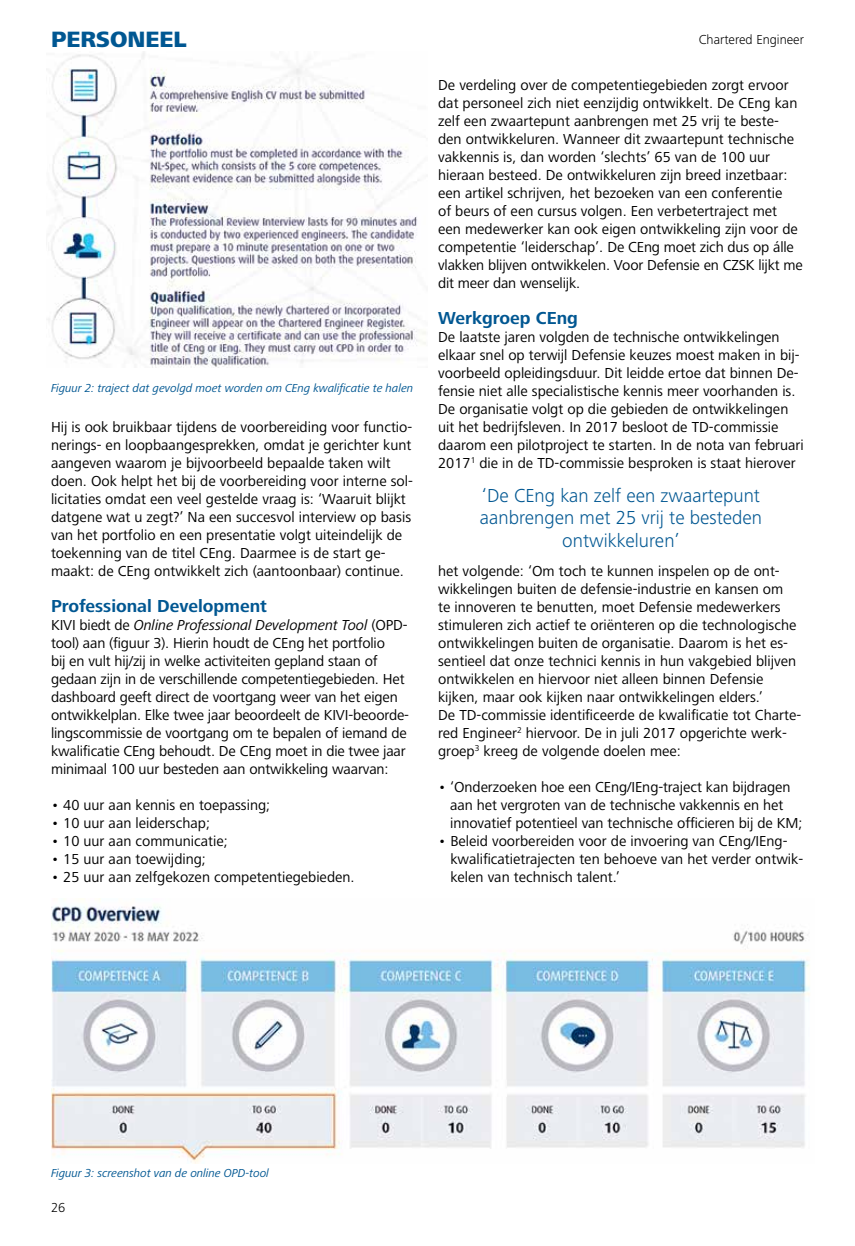
<style>
.page{position:relative;width:855px;height:1246px;background:#fff}
.page>*{position:absolute;margin:0;border:0;box-sizing:border-box;transform-origin:0 0}
.t1{font:800 22.95px "Frutiger Next LT";color:#005792}
.t2{font:300 19.5px/22.5px "Frutiger Next LT";color:#005792;text-align:center}
.t3{font:700 18px "Frutiger Next LT";color:#005792}
.t4{font:15px/18px "Frutiger Next LT";color:#000}
.t5{font:300 13.5px "Frutiger Next LT";color:#000}
.t6{font:italic 12px "Frutiger Next LT";letter-spacing:-.01em;color:#005792}
.s1{font-style:italic}
</style>
<div class="page">
<img style="left:48px;top:52px;width:378px;height:315px">
<img style="left:51px;top:899px;width:759px;height:265px">
<h1 class="t1" style="left:51px;top:26px;width:137px">PERSONEEL</h1>
<p class="t5" style="left:698px;top:32px;width:107px">Chartered Engineer</p>
<p class="t6" style="left:51px;top:381px;width:364px">Figuur 2: traject dat gevolgd moet worden om CEng kwalificatie te halen</p>
<p class="t4" style="left:51px;top:418px;width:363px">Hij is ook bruikbaar tijdens de voorbereiding voor functio&shy;nerings- en loopbaangesprekken, omdat je gerichter kunt aangeven waarom je bijvoorbeeld bepaalde taken wilt doen. Ook helpt het bij de voorbereiding voor interne sol&shy;licitaties omdat een veel gestelde vraag is: ‘Waaruit blijkt datgene wat u zegt?’ Na een succesvol interview op basis van het portfolio en een presentatie volgt uiteindelijk de toekenning van de titel CEng. Daarmee is de start ge&shy;maakt: de CEng ontwikkelt zich (aantoonbaar) continue.</p>
<p class="t3" style="left:51px;top:596px;width:217px">Professional Development</p>
<p class="t4" style="left:51px;top:616px;width:359px">KIVI biedt de <span class="s1">Online Professional Development Tool</span> (OPD&shy;tool) aan (figuur 3). Hierin houdt de CEng het portfolio<br>bij en vult hij/zij in welke activiteiten gepland staan of gedaan zijn in de verschillende competentiegebieden. Het dashboard geeft direct de voortgang weer van het eigen ontwikkelplan. Elke twee jaar beoordeelt de KIVI-beoorde&shy;lingscommissie de voortgang om te bepalen of iemand de kwalificatie CEng behoudt. De CEng moet in die twee jaar minimaal 100 uur besteden aan ontwikkeling waarvan:</p>
<p class="t4" style="left:51px;top:796px;width:221px">• 40 uur aan kennis en toepassing;</p>
<p class="t4" style="left:51px;top:814px;width:161px">• 10 uur aan leiderschap;</p>
<p class="t4" style="left:51px;top:832px;width:178px">• 10 uur aan communicatie;</p>
<p class="t4" style="left:51px;top:850px;width:156px">• 15 uur aan toewijding;</p>
<p class="t4" style="left:51px;top:868px;width:305px">• 25 uur aan zelfgekozen competentiegebieden.</p>
<p class="t4" style="left:438px;top:76px;width:366px">De verdeling over de competentiegebieden zorgt ervoor dat personeel zich niet eenzijdig ontwikkelt. De CEng kan zelf een zwaartepunt aanbrengen met 25 vrij te beste&shy;den ontwikkeluren. Wanneer dit zwaartepunt technische vakkennis is, dan worden ‘slechts’ 65 van de 100 uur hieraan besteed. De ontwikkeluren zijn breed inzetbaar: een artikel schrijven, het bezoeken van een conferentie<br>of beurs of een cursus volgen. Een verbetertraject met een medewerker kan ook eigen ontwikkeling zijn voor de competentie ‘leiderschap’. De CEng moet zich dus op álle vlakken blijven ontwikkelen. Voor Defensie en CZSK lijkt me dit meer dan wenselijk.</p>
<p class="t3" style="left:438px;top:308px;width:141px">Werkgroep CEng</p>
<p class="t4" style="left:438px;top:328px;width:367px">De laatste jaren volgden de technische ontwikkelingen elkaar snel op terwijl Defensie keuzes moest maken in bij&shy;voorbeeld opleidingsduur. Dit leidde ertoe dat binnen De&shy;fensie niet alle specialistische kennis meer voorhanden is.<br>De organisatie volgt op die gebieden de ontwikkelingen uit het bedrijfsleven. In 2017 besloot de TD-commissie daarom een pilotproject te starten. In de nota van februari 2017<sup>1</sup> die in de TD-commissie besproken is staat hierover</p>
<h2 class="t2" style="left:480px;top:484px;width:284px">‘De CEng kan zelf een zwaartepunt aanbrengen met 25 vrij te besteden ontwikkeluren’</h2>
<p class="t4" style="left:438px;top:562px;width:364px">het volgende: ‘Om toch te kunnen inspelen op de ont&shy;wikkelingen buiten de defensie-industrie en kansen om<br>te innoveren te benutten, moet Defensie medewerkers stimuleren zich actief te oriënteren op die technologische ontwikkelingen buiten de organisatie. Daarom is het es&shy;sentieel dat onze technici kennis in hun vakgebied blijven ontwikkelen en hiervoor niet alleen binnen Defensie kijken, maar ook kijken naar ontwikkelingen elders.’<br>De TD-commissie identificeerde de kwalificatie tot Charte&shy;red Engineer<sup>2</sup> hiervoor. De in juli 2017 opgerichte werk&shy;groep<sup>3</sup> kreeg de volgende doelen mee:</p>
<p class="t4" style="left:450px;top:778px;width:354px;text-indent:-12px">• ‘Onderzoeken hoe een CEng/IEng-traject kan bijdragen aan het vergroten van de technische vakkennis en het innovatief potentieel van technische officieren bij de KM;</p>
<p class="t4" style="left:450px;top:832px;width:354px;text-indent:-12px">• Beleid voorbereiden voor de invoering van CEng/IEng&shy;kwalificatietrajecten ten behoeve van het verder ontwik&shy;kelen van technisch talent.’</p>
<p class="t6" style="left:51px;top:1166px;width:220px">Figuur 3: screenshot van de online OPD-tool</p>
<p class="t5" style="left:51px;top:1200px;width:16px">26</p>
</div>
